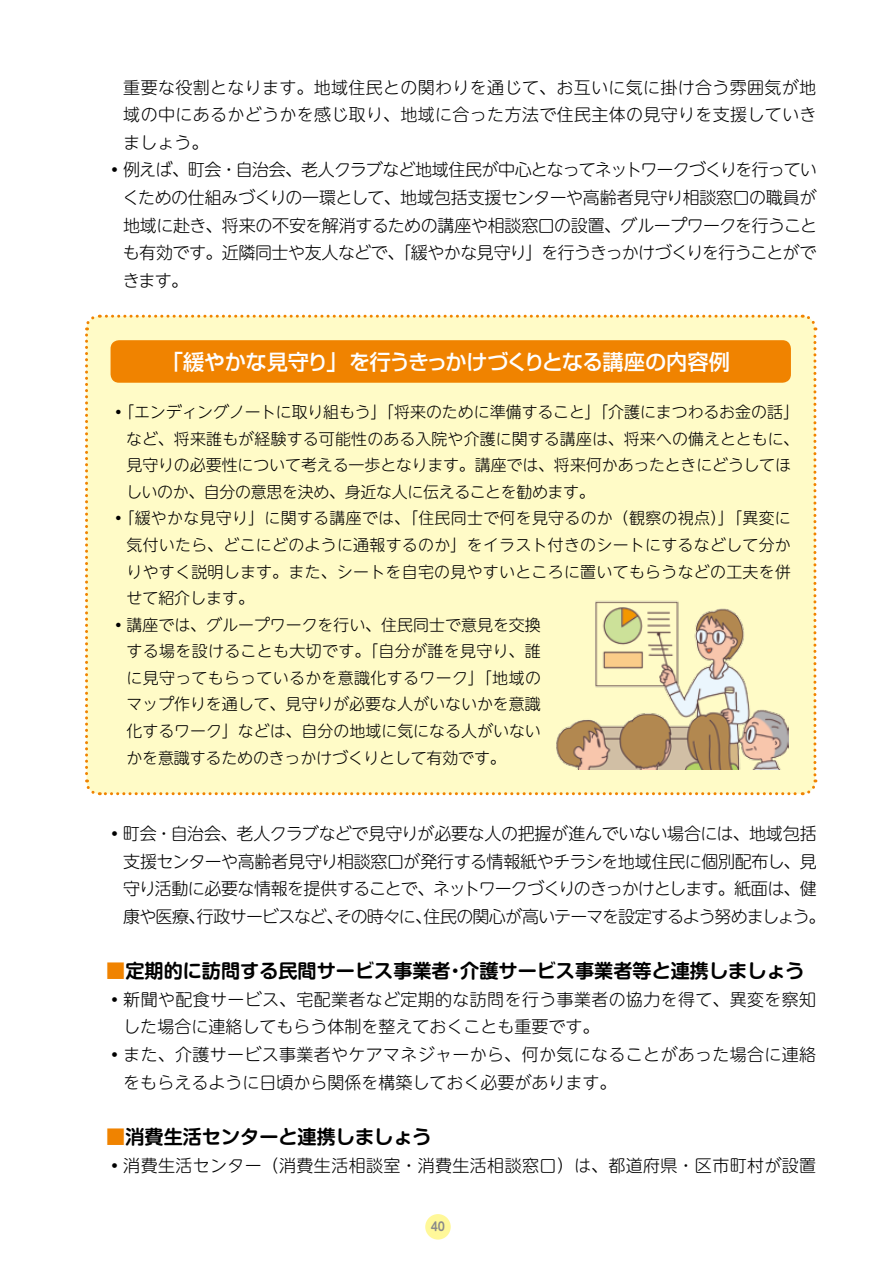
<style>
.page{position:relative;width:893px;height:1263px;background:#fff}
.page>*{position:absolute;margin:0;border:0;box-sizing:border-box;transform-origin:0 0}
.t1{font:500 21.3px "Shin Go Pr 6";letter-spacing:-.025em;color:#fff}
.t2{font:700 19.2px "Shin M Go Pr 6 De";color:#000}
.t3{font:300 16.95px "UD Shin M Go Pro";letter-spacing:.02em;color:#000}
.t4{font:300 16.95px "UD Shin M Go Pro";letter-spacing:-.01em;color:#000}
.t5{font:300 16.95px "UD Shin M Go Pro";letter-spacing:-.055em;color:#000}
.t6{font:300 16.95px "UD Shin M Go Pro";letter-spacing:-.05em;color:#000}
.t7{font:300 16.95px "UD Shin M Go Pro";letter-spacing:-.035em;color:#000}
.t8{font:300 16.95px "UD Shin M Go Pro";letter-spacing:-.03em;color:#000}
.t9{font:300 15.9px "UD Shin M Go Pro";letter-spacing:.005em;color:#000}
.t10{font:300 15.9px "UD Shin M Go Pro";letter-spacing:-.02em;color:#000}
.t11{font:300 15.9px "UD Shin M Go Pro";letter-spacing:.025em;color:#000}
.t12{font:700 12px "UD Shin M Go Pro De";color:#898989;scale:.9 1}
.s1{color:#f08300}
</style>
<div class="page">
<div style="left:85px;top:314px;width:733px;height:482px;background:#fffbc7"></div>
<div style="left:111px;top:340px;width:680px;height:43px;background:#f08300;border-radius:9px"></div>
<img style="left:554px;top:594px;width:234px;height:175px">
<div style="left:425px;top:1214px;width:26px;height:25px;background:#fff899;border-radius:50%"></div>
<p class="t3" style="left:123px;top:73px;width:694px">重要な役割となります。地域住民との関わりを通じて、お互いに気に掛け合う雰囲気が地</p>
<p class="t3" style="left:123px;top:101px;width:695px">域の中にあるかどうかを感じ取り、地域に合った方法で住民主体の見守りを支援していき</p>
<p class="t4" style="left:123px;top:129px;width:87px">ましょう。</p>
<p class="t5" style="left:106px;top:156px;width:712px">◦例えば、町会・自治会、老人クラブなど地域住民が中心となってネットワークづくりを行ってい</p>
<p class="t4" style="left:122px;top:184px;width:695px">くための仕組みづくりの一環として、地域包括支援センターや高齢者見守り相談窓口の職員が</p>
<p class="t8" style="left:123px;top:212px;width:695px">地域に赴き、将来の不安を解消するための講座や相談窓口の設置、グループワークを行うこと</p>
<p class="t7" style="left:123px;top:239px;width:695px">も有効です。近隣同士や友人などで、「緩やかな見守り」を行うきっかけづくりを行うことがで</p>
<p class="t4" style="left:123px;top:267px;width:67px">きます。</p>
<h1 class="t1" style="left:162px;top:344px;width:570px">「緩やかな見守り」を行うきっかけづくりとなる講座の内容例</h1>
<p class="t9" style="left:111px;top:399px;width:690px">◦「エンディングノートに取り組もう」「将来のために準備すること」「介護にまつわるお金の話「</p>
<p class="t9" style="left:126px;top:426px;width:674px">など、将来誰もが経験する可能性のある入院や介護に関する講座は、将来への備えとともに、</p>
<p class="t9" style="left:126px;top:452px;width:666px">見守りの必要性について考える一歩となります。講座では、将来何かあったときにどうしてほ</p>
<p class="t10" style="left:126px;top:479px;width:470px">しいのか、自分の意思を決め、身近な人に伝えることを勧めます。</p>
<p class="t9" style="left:111px;top:505px;width:682px">◦「緩やかな見守り」に関する講座では、「住民同士で何を見守るのか（観察の視点）」「異変に</p>
<p class="t9" style="left:126px;top:532px;width:666px">気付いたら、どこにどのように通報するのか」をイラスト付きのシートにするなどして分か</p>
<p class="t9" style="left:126px;top:559px;width:666px">りやすく説明します。また、シートを自宅の見やすいところに置いてもらうなどの工夫を併</p>
<p class="t9" style="left:126px;top:585px;width:129px">せて紹介します。</p>
<p class="t9" style="left:111px;top:612px;width:432px">◦講座では、グループワークを行い、住民同士で意見を交換</p>
<p class="t11" style="left:126px;top:638px;width:416px">する場を設けることも大切です。「自分が誰を見守り、誰</p>
<p class="t9" style="left:126px;top:665px;width:416px">に見守ってもらっているかを意識化するワーク」「地域の</p>
<p class="t9" style="left:126px;top:691px;width:416px">マップ作りを通して、見守りが必要な人がいないかを意識</p>
<p class="t9" style="left:126px;top:718px;width:416px">化するワーク」などは、自分の地域に気になる人がいない</p>
<p class="t9" style="left:126px;top:745px;width:381px">かを意識するためのきっかけづくりとして有効です。</p>
<p class="t4" style="left:106px;top:820px;width:712px">◦町会・自治会、老人クラブなどで見守りが必要な人の把握が進んでいない場合には、地域包括</p>
<p class="t4" style="left:123px;top:847px;width:695px">支援センターや高齢者見守り相談窓口が発行する情報紙やチラシを地域住民に個別配布し、見</p>
<p class="t6" style="left:123px;top:875px;width:695px">守り活動に必要な情報を提供することで、ネットワークづくりのきっかけとします。紙面は、健</p>
<p class="t5" style="left:335px;top:903px;width:492px">その時々に住民の関心が高いテーマを設定するよう努めましょう。</p>
<p class="t6" style="left:197px;top:903px;width:148px">行政サービスなど、</p>
<p class="t4" style="left:123px;top:903px;width:84px">康や医療、</p>
<p class="t4" style="left:415px;top:903px;width:19px">、</p>
<p class="t2" style="left:106px;top:955px;width:346px"><span class="s1">■</span>定期的に訪問する民間サービス事業者</p>
<p class="t3" style="left:106px;top:985px;width:711px">◦新聞や配食サービス、宅配業者など定期的な訪問を行う事業者の協力を得て、異変を察知</p>
<p class="t4" style="left:123px;top:1013px;width:478px">した場合に連絡してもらう体制を整えておくことも重要です。</p>
<p class="t3" style="left:106px;top:1041px;width:711px">◦また、介護サービス事業者やケアマネジャーから、何か気になることがあった場合に連絡</p>
<p class="t4" style="left:123px;top:1068px;width:495px">をもらえるように日頃から関係を構築しておく必要があります。</p>
<p class="t2" style="left:106px;top:1121px;width:327px"><span class="s1">■</span>消費生活センターと連携しましょう</p>
<p class="t3" style="left:106px;top:1151px;width:711px">◦消費生活センター（消費生活相談室・消費生活相談窓口）は、都道府県・区市町村が設置</p>
<p class="t2" style="left:460px;top:955px;width:346px">介護サービス事業者等と連携しましょう</p>
<p class="t2" style="left:446px;top:955px;width:21px">・</p>
<p class="t12" style="left:431px;top:1217px;width:17px">40</p>
</div>
